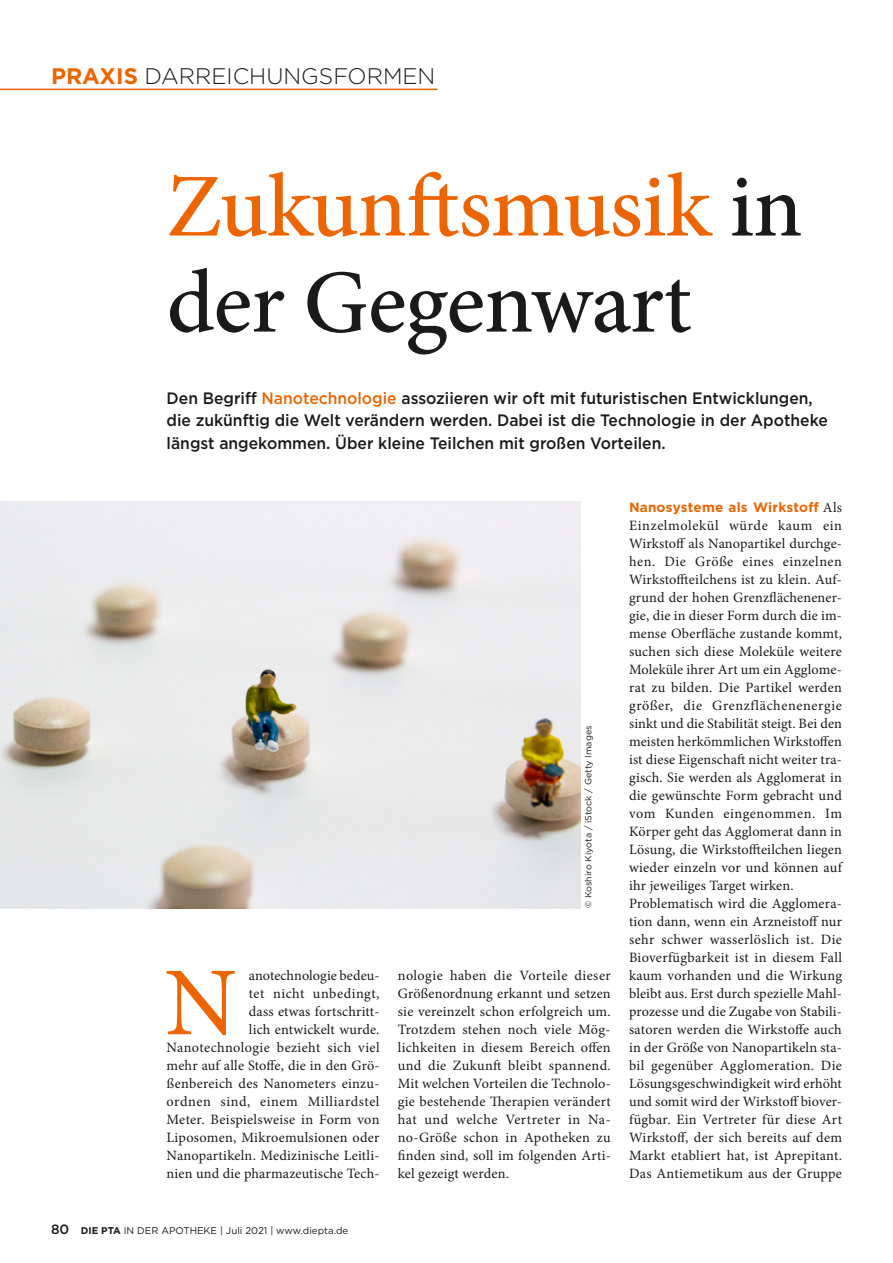
<style>
.page{position:relative;width:893px;height:1263px;background:#fff}
.page>*{position:absolute;margin:0;border:0;box-sizing:border-box;transform-origin:0 0}
.t1{font:97.35px "Minion Pro";color:#ec6502}
.t2{font:500 90px/96px "Minion Pro";letter-spacing:-.01em;color:#1a1a18}
.t3{font:300 22.5px "Gotham";color:#1a1a18}
.t4{font:500 16.5px/22.5px "Gotham";color:#1a1a18;scale:.95 1}
.t5{font:14.25px/18px "Minion Pro";letter-spacing:.015em;color:#1a1a18;text-align:right}
.t6{font:700 13.5px "Gotham";letter-spacing:.01em;color:#ec6502}
.t7{font:9.75px "Gotham";color:#1a1a18}
.t8{font:9px "Gotham";color:#1a1a18}
.s1{font-weight:700;color:#ec6502}
.s2{color:#ec6502}
.s3{font-weight:500;font-size:13.5px}
.s4{font-weight:700}
.s5{font-family:"Minion Pro";font-weight:400;font-size:14.25px;color:#1a1a18}
</style>
<div class="page">
<hr style="left:0;top:89px;width:438px;height:1px;background:#ec6502">
<img style="left:0;top:501px;width:581px;height:407px">
<h3 class="t3" style="left:51px;top:62px;width:386px"><span class="s1">PRAXIS</span> DARREICHUNGSFORMEN</h3>
<h2 class="t2" style="left:167px;top:159px;width:637px"><span class="s2">Zukunftsmusik</span> in der Gegenwart</h2>
<p class="t4" style="left:167px;top:386px;width:697px">Den Begriff <span class="s2">Nanotechnologie</span> assoziieren wir oft mit futuristischen Entwicklungen, die zukünftig die Welt verändern werden. Dabei ist die Technologie in der Apotheke längst angekommen. Über kleine Teilchen mit großen Vorteilen.</p>
<p class="t8" style="left:583px;top:908px;width:184px;rotate:-90deg">© Koshiro Kiyota / iStock / Getty Images</p>
<p class="t5" style="left:167px;top:967px;width:214px">anotechnologie bedeu-<br>tet nicht unbedingt,<br>dass etwas fortschritt-<br>lich entwickelt wurde.<br>Nanotechnologie bezieht sich viel mehr auf alle Stoffe, die in den Grö&shy;ßenbereich des Nanometers einzu&shy;ordnen sind, einem Milliardstel<br>Meter. Beispielsweise in Form von<br>Liposomen, Mikroemulsionen oder<br>Nanopartikeln. Medizinische Leitli&shy;nien und die pharmazeutische Tech-</p>
<p class="t5" style="left:398px;top:967px;width:214px;text-align:justify">nologie haben die Vorteile dieser Größenordnung erkannt und setzen sie vereinzelt schon erfolgreich um.<br>Trotzdem stehen noch viele Mög&shy;lichkeiten in diesem Bereich offen und die Zukunft bleibt spannend.<br>Mit welchen Vorteilen die Technolo&shy;gie bestehende Therapien verändert hat und welche Vertreter in Na&shy;no-Größe schon in Apotheken zu finden sind, soll im folgenden Arti&shy;kel gezeigt werden.</p>
<h1 class="t1" style="left:165px;top:938px;width:74px">N</h1>
<p class="t7" style="left:51px;top:1224px;width:299px"><span class="s3">80</span> <span class="s4">DIE PTA</span> IN DER APOTHEKE | Juli 2021 | www.diepta.de</p>
<p class="t6" style="left:629px;top:498px;width:214px">Nanosysteme als Wirkstoff <span class="s5">Als</span></p>
<p class="t5" style="left:629px;top:517px;width:214px;text-align:left">Einzelmolekül würde kaum ein Wirkstoff als Nanopartikel durchge&shy;hen. Die Größe eines einzelnen Wirkstoffteilchens ist zu klein. Auf&shy;grund der hohen Grenzflächenener&shy;gie, die in dieser Form durch die im&shy;mense Oberfläche zustande kommt, suchen sich diese Moleküle weitere Moleküle ihrer Art um ein Agglome&shy;rat zu bilden. Die Partikel werden größer, die Grenzflächenenergie sinkt und die Stabilität steigt. Bei den meisten herkömmlichen Wirkstoffen ist diese Eigenschaft nicht weiter tra&shy;gisch. Sie werden als Agglomerat in die gewünschte Form gebracht und vom Kunden eingenommen. Im Körper geht das Agglomerat dann in Lösung, die Wirkstoffteilchen liegen wieder einzeln vor und können auf ihr jeweiliges Target wirken.<br>Problematisch wird die Agglomera&shy;tion dann, wenn ein Arzneistoff nur sehr schwer wasserlöslich ist. Die Bioverfügbarkeit ist in diesem Fall kaum vorhanden und die Wirkung bleibt aus. Erst durch spezielle Mahl&shy;prozesse und die Zugabe von Stabili&shy;satoren werden die Wirkstoffe auch in der Größe von Nanopartikeln sta&shy;bil gegenüber Agglomeration. Die Lösungsgeschwindigkeit wird erhöht und somit wird der Wirkstoff biover&shy;fügbar. Ein Vertreter für diese Art Wirkstoff, der sich bereits auf dem Markt etabliert hat, ist Aprepitant.<br>Das Antiemetikum aus der Gruppe</p>
</div>
